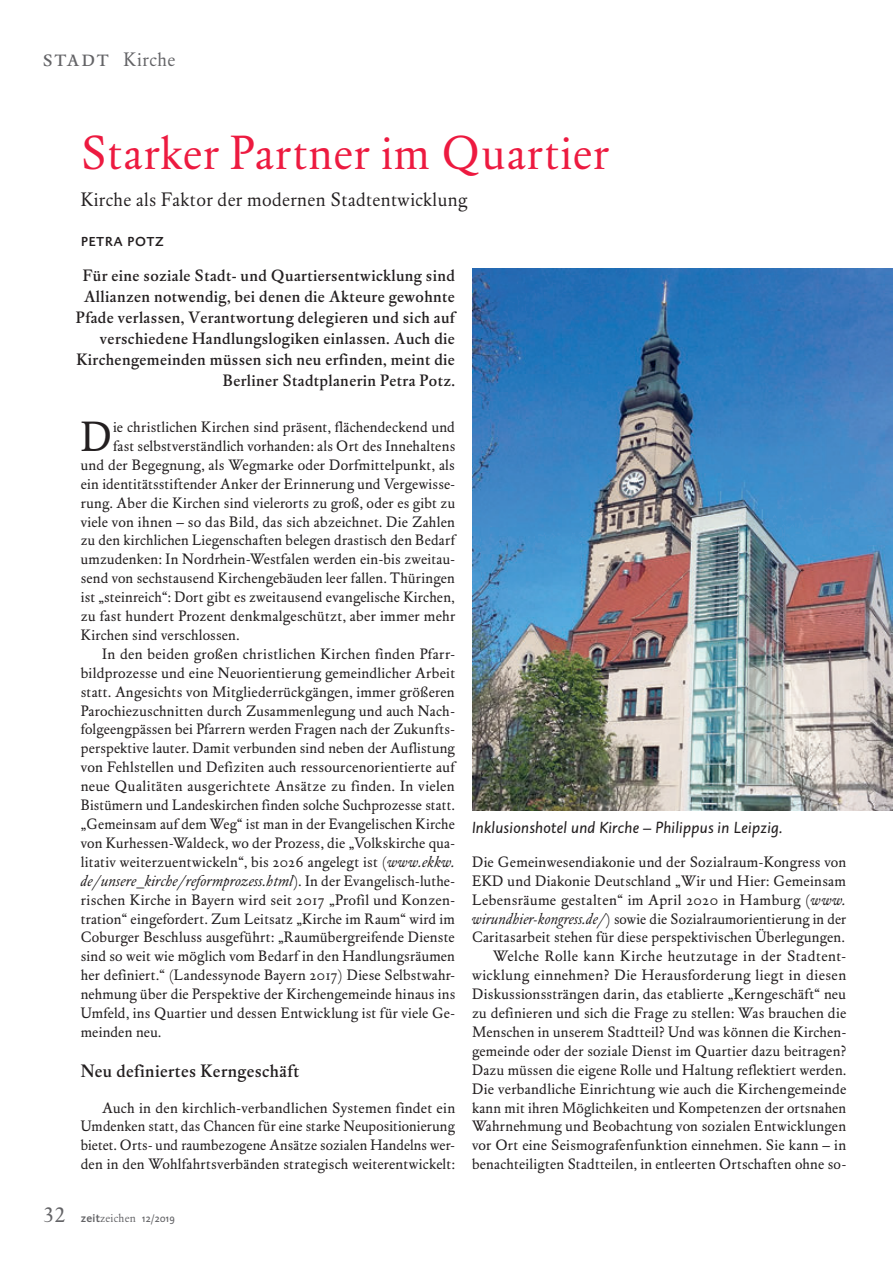
<style>
.page{position:relative;width:893px;height:1263px;background:#fff}
.page>*{position:absolute;margin:0;border:0;box-sizing:border-box;transform-origin:0 0}
.t1{font:48px "DTL Elzevir ST";letter-spacing:.02em;color:#ed1a40}
.t2{font:42px "DTL Elzevir ST Book";color:#231f20}
.t3{font:19.5px "DTL Elzevir ST";letter-spacing:.02em;color:#231f20}
.t4{font:19.5px "DTL Elzevir ST";letter-spacing:.03em;color:#636366}
.t5{font:18px "DTL Elzevir ST Medium";letter-spacing:.02em;color:#231f20}
.t6{font:18px "DTL Caspari T Caps";letter-spacing:.02em;color:#231f20}
.t7{font:16.5px/21px "DTL Elzevir ST Medium";letter-spacing:.02em;color:#231f20;text-align:right}
.t8{font:italic 16.5px "DTL Caspari ST";letter-spacing:.02em;color:#231f20}
.t9{font:italic 15.75px "DTL Elzevir ST";letter-spacing:.02em;color:#231f20}
.t10{font:15px/18.9px "DTL Elzevir ST Book";letter-spacing:.02em;color:#231f20;text-align:justify}
.t11{font:12px "DTL Elzevir ST";letter-spacing:.02em;color:#636366}
.s1{font-family:"DTL Elzevir T Caps";font-size:25.2px}
.s2{font-family:"DTL Elzevir ST";font-style:italic;font-size:15.75px}
.s3{font-family:"DTL Elzevir ST Book";font-style:normal;font-size:15px}
.s4{font-family:"DTL Elzevir T";font-size:21px}
.s5{font-family:"DTL Caspari ST Medium"}
.s6{font-family:"DTL Caspari ST";font-size:11.25px}
</style>
<div class="page">
<img style="left:472px;top:269px;width:421px;height:541px">
<h3 class="t4" style="left:43px;top:48px;width:134px"><span class="s1">stadt</span> Kirche</h3>
<h1 class="t1" style="left:81px;top:124px;width:529px">Starker Partner im Quartier</h1>
<h3 class="t3" style="left:81px;top:188px;width:388px">Kirche als Faktor der modernen Stadtentwicklung</h3>
<p class="t6" style="left:81px;top:229px;width:85px">petra potz</p>
<p class="t7" style="left:76px;top:265px;width:380px">Für eine soziale Stadt- und Quartiersentwicklung sind Allianzen notwendig, bei denen die Akteure gewohnte Pfade verlassen, Verantwortung delegieren und sich auf verschiedene Handlungslogiken einlassen. Auch die Kirchengemeinden müssen sich neu erfinden, meint die Berliner Stadtplanerin Petra Potz.</p>
<h2 class="t2" style="left:81px;top:412px;width:33px">D</h2>
<p class="t10" style="left:113px;top:418px;width:343px">ie christlichen Kirchen sind präsent, flächendeckend und</p>
<p class="t10" style="left:113px;top:437px;width:344px">fast selbstverständlich vorhanden: als Ort des Innehaltens</p>
<p class="t10" style="left:81px;top:455px;width:376px">und der Begegnung, als Wegmarke oder Dorfmittelpunkt, als</p>
<p class="t10" style="left:81px;top:474px;width:376px">ein identitätsstiftender Anker der Erinnerung und Vergewisse-</p>
<p class="t10" style="left:81px;top:493px;width:376px">rung. Aber die Kirchen sind vielerorts zu groß, oder es gibt zu</p>
<p class="t10" style="left:81px;top:512px;width:376px">viele von ihnen – so das Bild, das sich abzeichnet. Die Zahlen</p>
<p class="t10" style="left:81px;top:531px;width:376px">zu den kirchlichen Liegenschaften belegen drastisch den Bedarf</p>
<p class="t10" style="left:81px;top:550px;width:376px">umzudenken: In Nordrhein-Westfalen werden ein-bis zweitau-</p>
<p class="t10" style="left:81px;top:569px;width:376px">send von sechstausend Kirchengebäuden leer fallen. Thüringen</p>
<p class="t10" style="left:81px;top:588px;width:375px">ist „steinreich“: Dort gibt es zweitausend evangelische Kirchen,</p>
<p class="t10" style="left:81px;top:607px;width:376px">zu fast hundert Prozent denkmalgeschützt, aber immer mehr</p>
<p class="t10" style="left:81px;top:626px;width:160px">Kirchen sind verschlossen.</p>
<p class="t10" style="left:102px;top:644px;width:354px">In den beiden großen christlichen Kirchen finden Pfarr-</p>
<p class="t10" style="left:81px;top:663px;width:376px">bildprozesse und eine Neuorientierung gemeindlicher Arbeit</p>
<p class="t10" style="left:81px;top:682px;width:375px">statt. Angesichts von Mitgliederrückgängen, immer größeren</p>
<p class="t10" style="left:81px;top:701px;width:376px">Parochiezuschnitten durch Zusammenlegung und auch Nach-</p>
<p class="t10" style="left:81px;top:720px;width:376px">folgeengpässen bei Pfarrern werden Fragen nach der Zukunfts-</p>
<p class="t10" style="left:81px;top:739px;width:376px">perspektive lauter. Damit verbunden sind neben der Auflistung</p>
<p class="t10" style="left:81px;top:758px;width:376px">von Fehlstellen und Defiziten auch ressourcenorientierte auf</p>
<p class="t10" style="left:81px;top:777px;width:375px">neue Qualitäten ausgerichtete Ansätze zu finden. In vielen</p>
<p class="t10" style="left:81px;top:796px;width:375px">Bistümern und Landeskirchen finden solche Suchprozesse statt.</p>
<p class="t10" style="left:81px;top:815px;width:375px">„Gemeinsam auf dem Weg“ ist man in der Evangelischen Kirche</p>
<p class="t10" style="left:81px;top:833px;width:376px">von Kurhessen-Waldeck, wo der Prozess, die „Volkskirche qua-</p>
<p class="t10" style="left:81px;top:852px;width:376px">litativ weiterzuentwickeln“, bis 2026 angelegt ist (<span class="s2">www.ekkw.</span></p>
<p class="t9" style="left:81px;top:871px;width:376px">de/unsere_kirche/reformprozess.html<span class="s3">). In der Evangelisch-luthe-</span></p>
<p class="t10" style="left:81px;top:890px;width:376px">rischen Kirche in Bayern wird seit 2017 „Profil und Konzen&shy;tration“ eingefordert. Zum Leitsatz „Kirche im Raum“ wird im Coburger Beschluss ausgeführt: „Raumübergreifende Dienste sind so weit wie möglich vom Bedarf in den Handlungsräumen her definiert.“ (Landessynode Bayern 2017) Diese Selbstwahr&shy;nehmung über die Perspektive der Kirchengemeinde hinaus ins Umfeld, ins Quartier und dessen Entwicklung ist für viele Ge&shy;meinden neu.</p>
<p class="t5" style="left:81px;top:1060px;width:220px">Neu definiertes Kerngeschäft</p>
<p class="t10" style="left:81px;top:1098px;width:376px;text-indent:21px">Auch in den kirchlich-verbandlichen Systemen findet ein Umdenken statt, das Chancen für eine starke Neupositionierung bietet. Orts- und raumbezogene Ansätze sozialen Handelns wer&shy;den in den Wohlfahrtsverbänden strategisch weiterentwickelt:</p>
<p class="t11" style="left:43px;top:1211px;width:134px"><span class="s4">32</span> <span class="s5">zeit</span>zeichen <span class="s6">12/2019</span></p>
<p class="t8" style="left:472px;top:818px;width:312px">Inklusionshotel und Kirche – Philippus in Leipzig.</p>
<p class="t10" style="left:472px;top:852px;width:376px;text-align:right">Die Gemeinwesendiakonie und der Sozialraum-Kongress von EKD und Diakonie Deutschland „Wir und Hier: Gemeinsam Lebensräume gestalten“ im April 2020 in Hamburg (<span class="s2">www. wirundhier-kongress.de/</span>) sowie die Sozialraumorientierung in der Caritasarbeit stehen für diese perspektivischen Überlegungen.<br>Welche Rolle kann Kirche heutzutage in der Stadtent&shy;wicklung einnehmen? Die Herausforderung liegt in diesen Diskussionssträngen darin, das etablierte „Kerngeschäft“ neu zu definieren und sich die Frage zu stellen: Was brauchen die Menschen in unserem Stadtteil? Und was können die Kirchen&shy;gemeinde oder der soziale Dienst im Quartier dazu beitragen?<br>Dazu müssen die eigene Rolle und Haltung reflektiert werden.<br>Die verbandliche Einrichtung wie auch die Kirchengemeinde kann mit ihren Möglichkeiten und Kompetenzen der ortsnahen Wahrnehmung und Beobachtung von sozialen Entwicklungen vor Ort eine Seismografenfunktion einnehmen. Sie kann – in benachteiligten Stadtteilen, in entleerten Ortschaften ohne so-</p>
</div>
